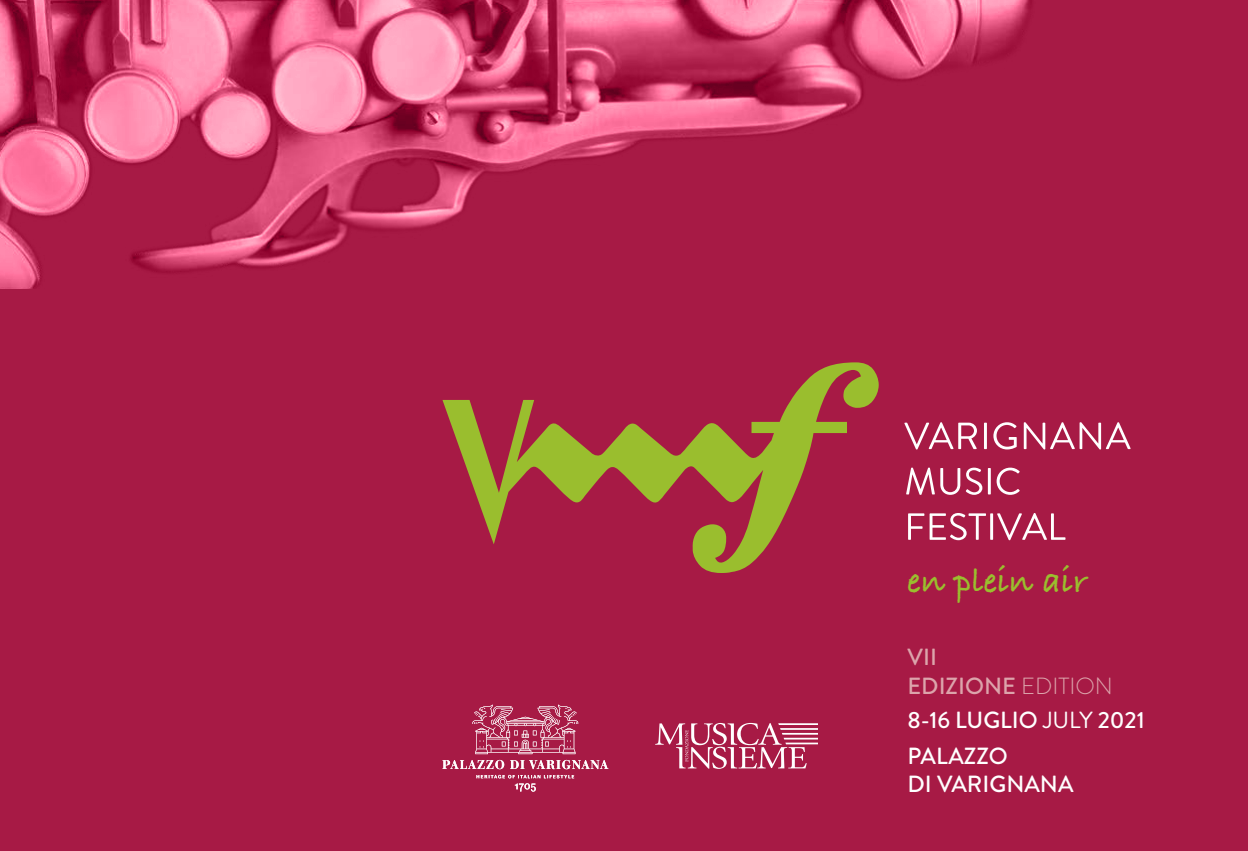
<style>
.page{position:relative;width:1248px;height:851px;background:#fff}
.page>*{position:absolute;margin:0;border:0;box-sizing:border-box;transform-origin:0 0}
.t1{font:36.2px "Bradley Hand ITCTT Bold";color:#9abe2e}
.t2{font:500 23.4px/35.6px "Brandon Grotesque";color:#fff}
.t3{font:500 23.4px/28px "Brandon Grotesque";color:#dca4ab}
.s1{font-weight:300}
.s2{font-weight:400}
</style>
<div class="page">
<div style="left:0;top:0;width:1247px;height:850px;background:#a71a45"></div>
<svg style="left:442px;top:362px;width:436px;height:211px"></svg>
<img style="left:0;top:0;width:1032px;height:289px">
<svg style="left:655px;top:722px;width:163px;height:46px"></svg>
<svg style="left:904px;top:422px;width:72px;height:27px"></svg>
<hr style="left:983px;top:422px;width:3px;height:27px;background:#fff">
<svg style="left:993px;top:422px;width:23px;height:27px"></svg>
<svg style="left:1023px;top:422px;width:107px;height:27px"></svg>
<svg style="left:906px;top:467px;width:28px;height:27px"></svg>
<svg style="left:940px;top:467px;width:42px;height:27px"></svg>
<hr style="left:987px;top:468px;width:3px;height:26px;background:#fff">
<svg style="left:996px;top:467px;width:23px;height:27px"></svg>
<svg style="left:908px;top:513px;width:77px;height:27px"></svg>
<hr style="left:990px;top:513px;width:3px;height:26px;background:#fff">
<svg style="left:997px;top:513px;width:68px;height:27px"></svg>
<svg style="left:442px;top:704px;width:166px;height:87px"></svg>
<h1 class="t1" style="left:907px;top:552px;width:181px">en plein air</h1>
<p class="t3" style="left:907px;top:643px;width:207px">VII<br>EDIZIONE <span class="s1">EDITION</span></p>
<p class="t2" style="left:907px;top:702px;width:239px">8-16 LUGLIO <span class="s2">JULY</span> 2021<br>PALAZZO</p>
<p class="t2" style="left:907px;top:766px;width:167px">DI VARIGNANA</p>
</div>
